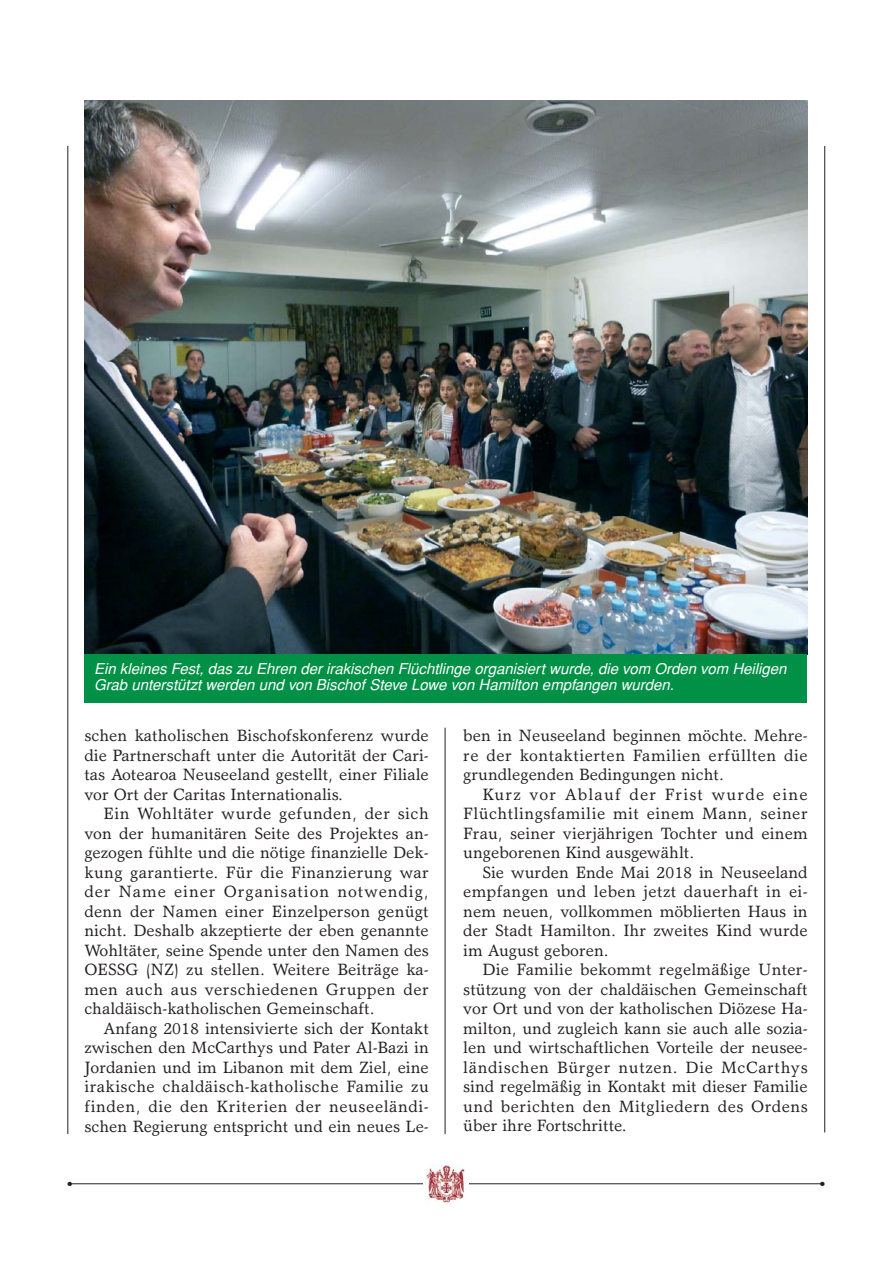
<style>
.page{position:relative;width:893px;height:1263px;background:#fff}
.page>*{position:absolute;margin:0;border:0;box-sizing:border-box;transform-origin:0 0}
.t1{font:16.5px/19.5px "Garth Graphic";color:#231f20;text-align:justify}
.t2{font:italic 15px/16.5px "Helvetica";color:#fff}
.t3{font:6px "Zapf Dingbats";color:#231f20}
</style>
<div class="page">
<hr style="left:68px;top:146px;width:1px;height:988px;background:#231f20">
<hr style="left:69px;top:1183px;width:754px;height:1px;background:#231f20">
<div style="left:423px;top:1164px;width:45px;height:41px;background:#fff"></div>
<img style="left:426px;top:1164px;width:39px;height:39px">
<hr style="left:445px;top:728px;width:1px;height:406px;background:#231f20">
<img style="left:84px;top:100px;width:723px;height:554px">
<div style="left:84px;top:654px;width:723px;height:48px;background:#009147"></div>
<hr style="left:824px;top:146px;width:1px;height:986px;background:#231f20">
<p class="t2" style="left:94px;top:662px;width:697px">Ein kleines Fest, das zu Ehren der irakischen Flüchtlinge organisiert wurde, die vom Orden vom Heiligen<br>Grab unterstützt werden und von Bischof Steve Lowe von Hamilton empfangen wurden.</p>
<p class="t1" style="left:84px;top:728px;width:346px">schen katholischen Bischofskonferenz wurde die Partnerschaft unter die Autorität der Cari&shy;tas Aotearoa Neuseeland gestellt, einer Filiale vor Ort der Caritas Internationalis.</p>
<p class="t1" style="left:84px;top:806px;width:346px;text-indent:19px">Ein Wohltäter wurde gefunden, der sich von der humanitären Seite des Projektes an&shy;gezogen fühlte und die nötige finanzielle Dek&shy;kung garantierte. Für die Finanzierung war der Name einer Organisation notwendig, denn der Namen einer Einzelperson genügt nicht. Deshalb akzeptierte der eben genannte Wohltäter, seine Spende unter den Namen des OESSG (NZ) zu stellen. Weitere Beiträge ka&shy;men auch aus verschiedenen Gruppen der chaldäisch-katholischen Gemeinschaft.</p>
<p class="t1" style="left:84px;top:1020px;width:346px;text-indent:19px">Anfang 2018 intensivierte sich der Kontakt zwischen den McCarthys und Pater Al-Bazi in Jordanien und im Libanon mit dem Ziel, eine irakische chaldäisch-katholische Familie zu finden, die den Kriterien der neuseeländi&shy;schen Regierung entspricht und ein neues Le-</p>
<p class="t1" style="left:463px;top:728px;width:346px">ben in Neuseeland beginnen möchte. Mehre&shy;re der kontaktierten Familien erfüllten die grundlegenden Bedingungen nicht.</p>
<p class="t1" style="left:463px;top:786px;width:346px;text-indent:19px">Kurz vor Ablauf der Frist wurde eine Flüchtlingsfamilie mit einem Mann, seiner Frau, seiner vierjährigen Tochter und einem ungeborenen Kind ausgewählt.</p>
<p class="t1" style="left:463px;top:864px;width:346px;text-indent:19px">Sie wurden Ende Mai 2018 in Neuseeland empfangen und leben jetzt dauerhaft in ei&shy;nem neuen, vollkommen möblierten Haus in der Stadt Hamilton. Ihr zweites Kind wurde im August geboren.</p>
<p class="t1" style="left:463px;top:962px;width:346px;text-indent:19px">Die Familie bekommt regelmäßige Unter&shy;stützung von der chaldäischen Gemeinschaft vor Ort und von der katholischen Diözese Ha&shy;milton, und zugleich kann sie auch alle sozia&shy;len und wirtschaftlichen Vorteile der neusee&shy;ländischen Bürger nutzen. Die McCarthys sind regelmäßig in Kontakt mit dieser Familie und berichten den Mitgliedern des Ordens über ihre Fortschritte.</p>
<p class="t3" style="left:68px;top:1181px;width:6px">●</p>
<p class="t3" style="left:820px;top:1181px;width:6px">●</p>
</div>
